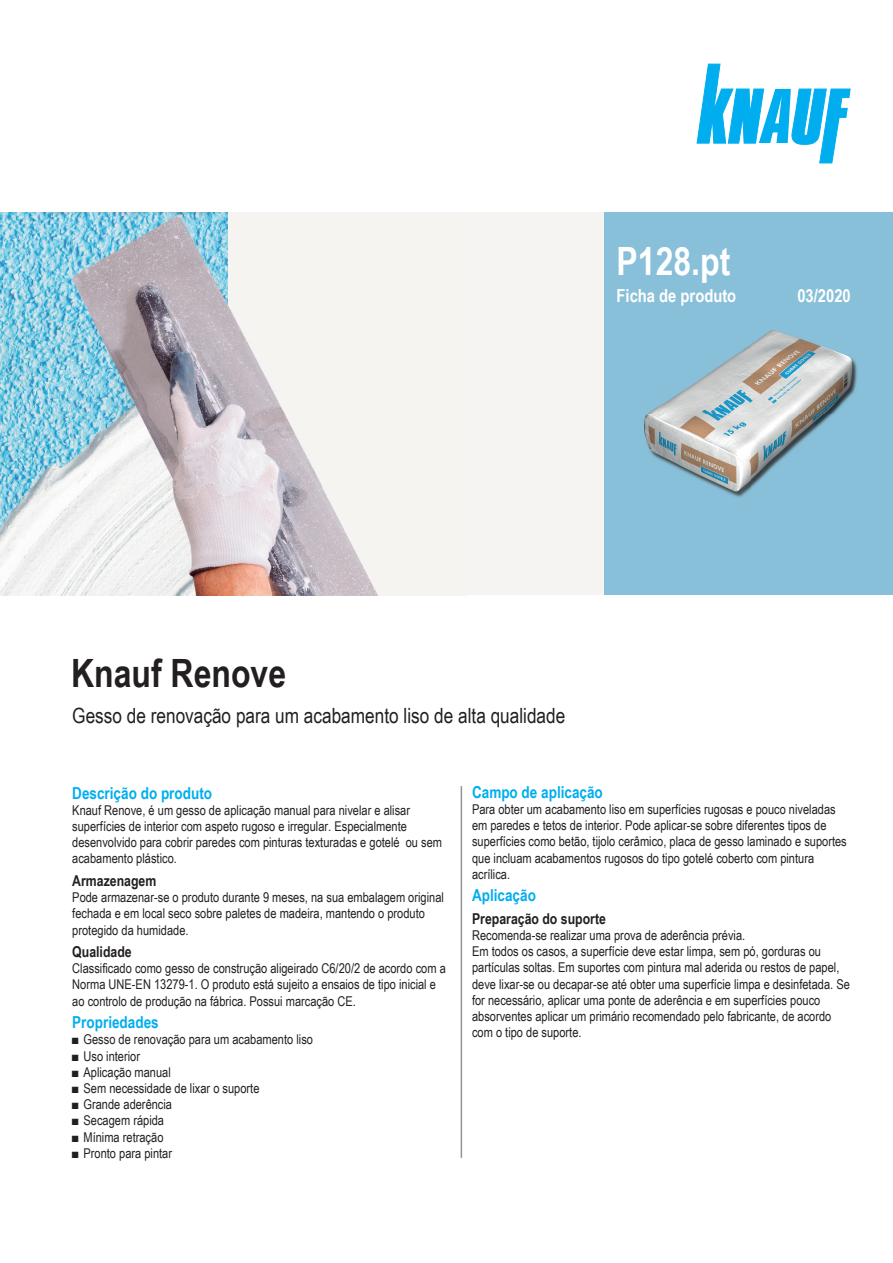
<style>
.page{position:relative;width:893px;height:1263px;background:#fff}
.page>*{position:absolute;margin:0;border:0;box-sizing:border-box;transform-origin:0 0}
.t1{font:700 39px "Arial Narrow";color:#231f20}
.t2{font:700 39px "Arial Narrow";color:#fff}
.t3{font:21px "Arial Narrow";color:#231f20}
.t4{font:700 18px "Arial Narrow";color:#fff}
.t5{font:700 16.5px "Arial Narrow";color:#00aeef}
.t6{font:700 15px "Arial Narrow";color:#231f20}
.t7{font:13.5px/16.2px "Arial Narrow";color:#231f20}
</style>
<div class="page">
<div style="left:604px;top:213px;width:289px;height:382px;background:#89c0d9"></div>
<svg style="left:697px;top:64px;width:153px;height:99px"></svg>
<hr style="left:461px;top:786px;width:1px;height:372px;background:#939598">
<img style="left:644px;top:331px;width:213px;height:166px">
<img style="left:0;top:213px;width:467px;height:382px">
<div style="left:467px;top:213px;width:137px;height:382px;background:#f6f4f2"></div>
<h1 class="t2" style="left:617px;top:231px;width:115px">P128.pt</h1>
<h3 class="t4" style="left:617px;top:282px;width:121px">Ficha de produto</h3>
<h3 class="t4" style="left:797px;top:282px;width:55px">03/2020</h3>
<h1 class="t1" style="left:71px;top:644px;width:217px">Knauf Renove</h1>
<h2 class="t3" style="left:72px;top:700px;width:495px">Gesso de renovação para um acabamento liso de alta qualidade</h2>
<p class="t5" style="left:72px;top:780px;width:141px">Descrição do produto</p>
<p class="t7" style="left:72px;top:801px;width:371px">Knauf Renove, é um gesso de aplicação manual para nivelar e alisar superfícies de interior com aspeto rugoso e irregular. Especialmente desenvolvido para cobrir paredes com pinturas texturadas e gotelé ou sem acabamento plástico.</p>
<p class="t6" style="left:72px;top:869px;width:86px">Armazenagem</p>
<p class="t7" style="left:72px;top:889px;width:373px">Pode armazenar-se o produto durante 9 meses, na sua embalagem original fechada e em local seco sobre paletes de madeira, mantendo o produto protegido da humidade.</p>
<p class="t6" style="left:72px;top:940px;width:61px">Qualidade</p>
<p class="t7" style="left:72px;top:960px;width:375px">Classificado como gesso de construção aligeirado C6/20/2 de acordo com a<br>Norma UNE-EN 13279-1. O produto está sujeito a ensaios de tipo inicial e ao controlo de produção na fábrica. Possui marcação CE.</p>
<p class="t5" style="left:72px;top:1010px;width:88px">Propriedades</p>
<p class="t7" style="left:72px;top:1031px;width:242px">■ Gesso de renovação para um acabamento liso</p>
<p class="t7" style="left:72px;top:1047px;width:69px">■ Uso interior</p>
<p class="t7" style="left:72px;top:1063px;width:100px">■ Aplicação manual</p>
<p class="t7" style="left:72px;top:1080px;width:189px">■ Sem necessidade de lixar o suporte</p>
<p class="t7" style="left:72px;top:1096px;width:101px">■ Grande aderência</p>
<p class="t7" style="left:72px;top:1112px;width:93px">■ Secagem rápida</p>
<p class="t7" style="left:72px;top:1128px;width:93px">■ Mínima retração</p>
<p class="t7" style="left:72px;top:1144px;width:101px">■ Pronto para pintar</p>
<p class="t5" style="left:472px;top:779px;width:132px">Campo de aplicação</p>
<p class="t7" style="left:472px;top:801px;width:376px">Para obter um acabamento liso em superfícies rugosas e pouco niveladas em paredes e tetos de interior. Pode aplicar-se sobre diferentes tipos de superfícies como betão, tijolo cerâmico, placa de gesso laminado e suportes que incluam acabamentos rugosos do tipo gotelé coberto com pintura acrílica.</p>
<p class="t5" style="left:472px;top:883px;width:65px">Aplicação</p>
<p class="t6" style="left:472px;top:907px;width:135px">Preparação do suporte</p>
<p class="t7" style="left:472px;top:927px;width:379px">Recomenda-se realizar uma prova de aderência prévia.<br>Em todos os casos, a superfície deve estar limpa, sem pó, gorduras ou partículas soltas. Em suportes com pintura mal aderida ou restos de papel, deve lixar-se ou decapar-se até obter uma superfície limpa e desinfetada. Se for necessário, aplicar uma ponte de aderência e em superfícies pouco absorventes aplicar um primário recomendado pelo fabricante, de acordo com o tipo de suporte.</p>
</div>
